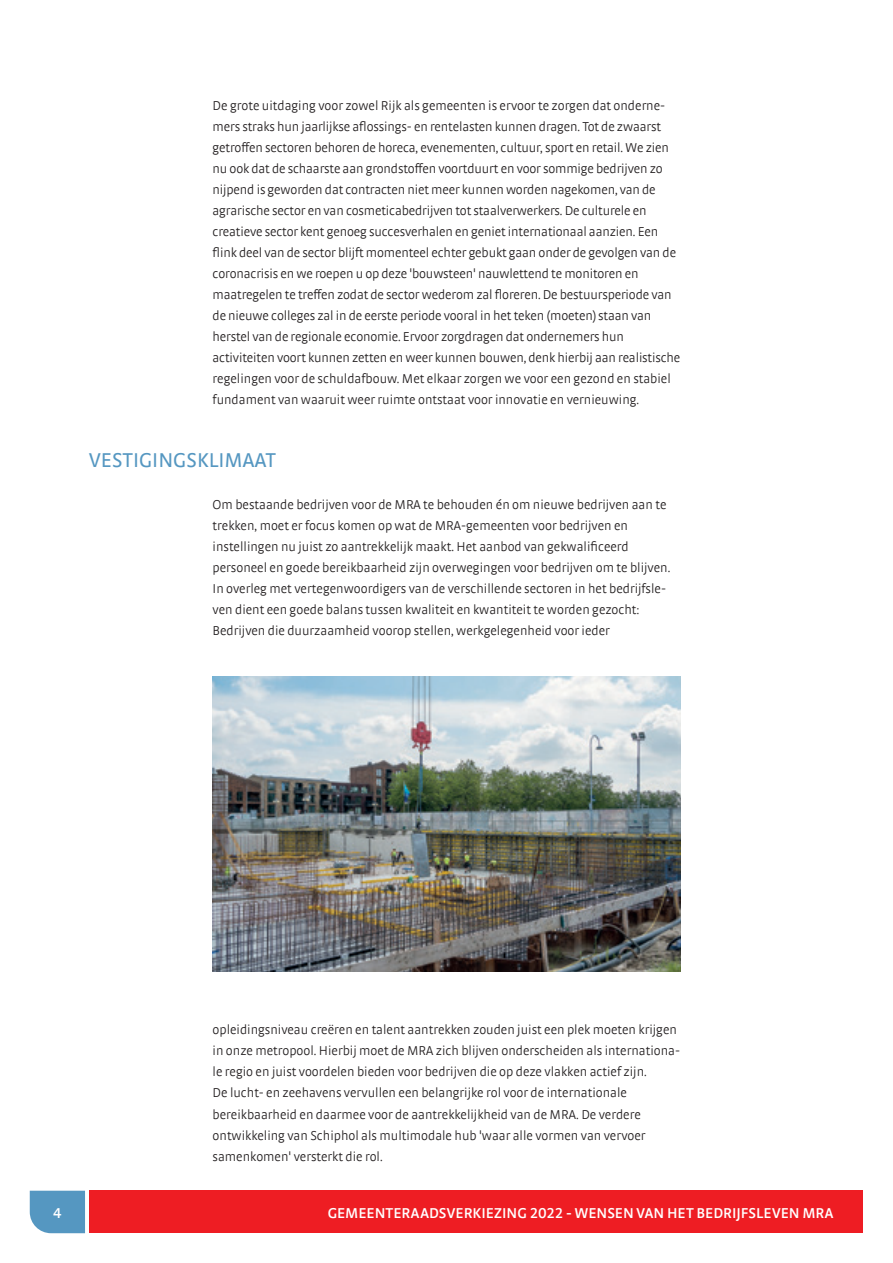
<style>
.page{position:relative;width:893px;height:1263px;background:#fff}
.page>*{position:absolute;margin:0;border:0;box-sizing:border-box;transform-origin:0 0}
.t1{font:21px "Strada Offc";color:#5597c1}
.t2{font:600 15px "Strada Offc";letter-spacing:-.005em;color:#fff}
.t3{font:300 13.5px/21px "Strada Offc";color:#231f20}
</style>
<div class="page">
<img style="left:212px;top:677px;width:468px;height:294px">
<div style="left:30px;top:1191px;width:55px;height:42px;background:#5597c1"></div>
<div style="left:89px;top:1191px;width:774px;height:42px;background:#ee1d23"></div>
<p class="t3" style="left:213px;top:95px;width:469px">De grote uitdaging voor zowel Rijk als gemeenten is ervoor te zorgen dat onderne&shy;mers straks hun jaarlijkse aflossings- en rentelasten kunnen dragen. Tot de zwaarst getroffen sectoren behoren de horeca, evenementen, cultuur, sport en retail. We zien nu ook dat de schaarste aan grondstoffen voortduurt en voor sommige bedrijven zo nijpend is geworden dat contracten niet meer kunnen worden nagekomen, van de agrarische sector en van cosmeticabedrijven tot staalverwerkers. De culturele en creatieve sector kent genoeg succesverhalen en geniet internationaal aanzien. Een flink deel van de sector blijft momenteel echter gebukt gaan onder de gevolgen van de coronacrisis en we roepen u op deze 'bouwsteen' nauwlettend te monitoren en maatregelen te treffen zodat de sector wederom zal floreren. De bestuursperiode van de nieuwe colleges zal in de eerste periode vooral in het teken (moeten) staan van herstel van de regionale economie. Ervoor zorgdragen dat ondernemers hun activiteiten voort kunnen zetten en weer kunnen bouwen, denk hierbij aan realistische regelingen voor de schuldafbouw. Met elkaar zorgen we voor een gezond en stabiel fundament van waaruit weer ruimte ontstaat voor innovatie en vernieuwing.</p>
<h1 class="t1" style="left:89px;top:448px;width:188px">VESTIGINGSKLIMAAT</h1>
<p class="t3" style="left:213px;top:494px;width:459px">Om bestaande bedrijven voor de MRA te behouden én om nieuwe bedrijven aan te trekken, moet er focus komen op wat de MRA-gemeenten voor bedrijven en instellingen nu juist zo aantrekkelijk maakt. Het aanbod van gekwalificeerd personeel en goede bereikbaarheid zijn overwegingen voor bedrijven om te blijven.<br>In overleg met vertegenwoordigers van de verschillende sectoren in het bedrijfsle&shy;ven dient een goede balans tussen kwaliteit en kwantiteit te worden gezocht:<br>Bedrijven die duurzaamheid voorop stellen, werkgelegenheid voor ieder</p>
<p class="t3" style="left:213px;top:1020px;width:469px">opleidingsniveau creëren en talent aantrekken zouden juist een plek moeten krijgen in onze metropool. Hierbij moet de MRA zich blijven onderscheiden als internationa&shy;le regio en juist voordelen bieden voor bedrijven die op deze vlakken actief zijn.<br>De lucht- en zeehavens vervullen een belangrijke rol voor de internationale bereikbaarheid en daarmee voor de aantrekkelijkheid van de MRA. De verdere ontwikkeling van Schiphol als multimodale hub 'waar alle vormen van vervoer samenkomen' versterkt die rol.</p>
<p class="t2" style="left:53px;top:1204px;width:10px">4</p>
<p class="t2" style="left:328px;top:1204px;width:507px">GEMEENTERAADSVERKIEZING 2022 - WENSEN VAN HET BEDRIJFSLEVEN MRA</p>
</div>
